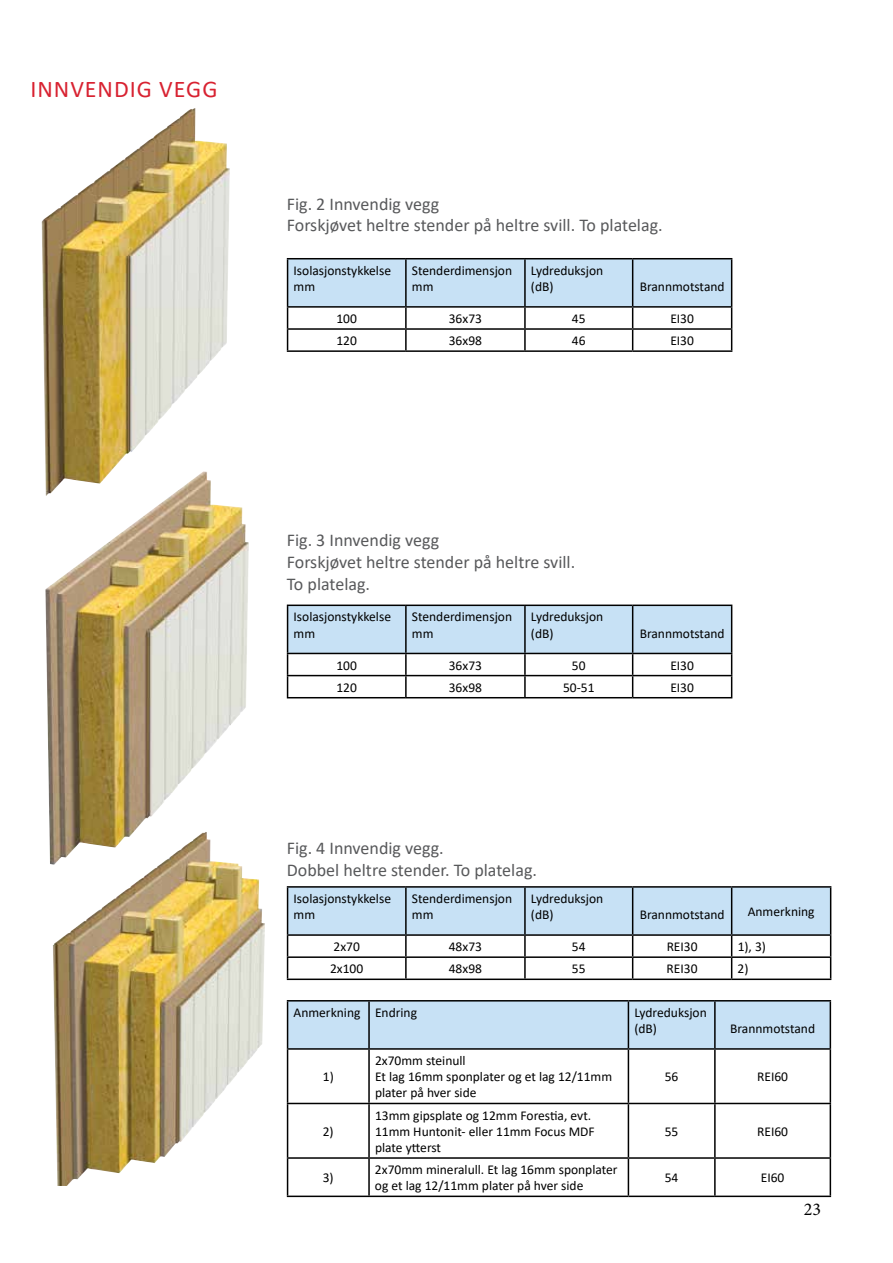
<style>
.page{position:relative;width:893px;height:1263px;background:#fff}
.page>*{position:absolute;margin:0;border:0;box-sizing:border-box;transform-origin:0 0}
.t1{font:24px "Calibri";letter-spacing:.04em;color:#d82231}
.t2{font:18px/21.6px "Calibri";color:#58595b}
.t3{font:18px "Minion Pro";color:#000}
.t4{font:13.5px/16.2px "Calibri";color:#000}
</style>
<div class="page">
<img style="left:53px;top:865px;width:212px;height:321px">
<hr style="left:287px;top:886px;width:119px;height:2px;background:#000">
<hr style="left:406px;top:886px;width:119px;height:2px;background:#000">
<hr style="left:525px;top:886px;width:108px;height:2px;background:#000">
<hr style="left:633px;top:886px;width:99px;height:2px;background:#000">
<hr style="left:732px;top:886px;width:99px;height:2px;background:#000">
<svg style="left:287px;top:887px;width:544px;height:91px"></svg>
<hr style="left:287px;top:978px;width:119px;height:2px;background:#000">
<hr style="left:406px;top:978px;width:119px;height:2px;background:#000">
<hr style="left:525px;top:978px;width:108px;height:2px;background:#000">
<hr style="left:633px;top:978px;width:99px;height:2px;background:#000">
<hr style="left:732px;top:978px;width:99px;height:2px;background:#000">
<div style="left:288px;top:1001px;width:542px;height:47px;background:#c7e1f5"></div>
<hr style="left:287px;top:1000px;width:82px;height:1px;background:#000">
<hr style="left:287px;top:1001px;width:1px;height:47px;background:#000">
<hr style="left:369px;top:1000px;width:259px;height:1px;background:#000">
<hr style="left:368px;top:1001px;width:2px;height:47px;background:#000">
<hr style="left:628px;top:1000px;width:87px;height:1px;background:#000">
<hr style="left:628px;top:1001px;width:1px;height:47px;background:#000">
<hr style="left:715px;top:1000px;width:116px;height:1px;background:#000">
<hr style="left:714px;top:1001px;width:2px;height:47px;background:#000">
<hr style="left:830px;top:1001px;width:1px;height:47px;background:#000">
<hr style="left:287px;top:1048px;width:82px;height:2px;background:#000">
<hr style="left:287px;top:1050px;width:1px;height:53px;background:#000">
<hr style="left:369px;top:1048px;width:259px;height:2px;background:#000">
<hr style="left:368px;top:1050px;width:2px;height:53px;background:#000">
<hr style="left:628px;top:1048px;width:87px;height:2px;background:#000">
<hr style="left:628px;top:1050px;width:1px;height:53px;background:#000">
<hr style="left:715px;top:1048px;width:116px;height:2px;background:#000">
<hr style="left:714px;top:1050px;width:2px;height:53px;background:#000">
<hr style="left:830px;top:1050px;width:1px;height:53px;background:#000">
<hr style="left:287px;top:1103px;width:82px;height:1px;background:#000">
<hr style="left:287px;top:1104px;width:1px;height:53px;background:#000">
<hr style="left:369px;top:1103px;width:259px;height:1px;background:#000">
<hr style="left:368px;top:1104px;width:2px;height:53px;background:#000">
<hr style="left:628px;top:1103px;width:87px;height:1px;background:#000">
<hr style="left:628px;top:1104px;width:1px;height:53px;background:#000">
<hr style="left:715px;top:1103px;width:116px;height:1px;background:#000">
<hr style="left:714px;top:1104px;width:2px;height:53px;background:#000">
<hr style="left:830px;top:1104px;width:1px;height:53px;background:#000">
<hr style="left:287px;top:1157px;width:82px;height:2px;background:#000">
<hr style="left:287px;top:1159px;width:1px;height:36px;background:#000">
<hr style="left:369px;top:1157px;width:259px;height:2px;background:#000">
<hr style="left:368px;top:1159px;width:2px;height:36px;background:#000">
<hr style="left:628px;top:1157px;width:87px;height:2px;background:#000">
<hr style="left:628px;top:1159px;width:1px;height:36px;background:#000">
<hr style="left:715px;top:1157px;width:116px;height:2px;background:#000">
<hr style="left:714px;top:1159px;width:2px;height:36px;background:#000">
<hr style="left:830px;top:1159px;width:1px;height:36px;background:#000">
<hr style="left:287px;top:1195px;width:82px;height:2px;background:#000">
<hr style="left:369px;top:1195px;width:259px;height:2px;background:#000">
<hr style="left:628px;top:1195px;width:87px;height:2px;background:#000">
<hr style="left:715px;top:1195px;width:116px;height:2px;background:#000">
<img style="left:45px;top:496px;width:204px;height:369px">
<hr style="left:287px;top:604px;width:119px;height:2px;background:#000">
<hr style="left:406px;top:604px;width:119px;height:2px;background:#000">
<hr style="left:525px;top:604px;width:108px;height:2px;background:#000">
<hr style="left:633px;top:604px;width:99px;height:2px;background:#000">
<svg style="left:287px;top:605px;width:445px;height:92px"></svg>
<hr style="left:287px;top:697px;width:119px;height:1px;background:#000">
<hr style="left:406px;top:697px;width:119px;height:1px;background:#000">
<hr style="left:525px;top:697px;width:108px;height:1px;background:#000">
<hr style="left:633px;top:697px;width:99px;height:1px;background:#000">
<img style="left:42px;top:108px;width:188px;height:388px">
<hr style="left:287px;top:258px;width:119px;height:1px;background:#000">
<hr style="left:406px;top:258px;width:119px;height:1px;background:#000">
<hr style="left:525px;top:258px;width:108px;height:1px;background:#000">
<hr style="left:633px;top:258px;width:99px;height:1px;background:#000">
<svg style="left:287px;top:259px;width:445px;height:91px"></svg>
<hr style="left:287px;top:350px;width:119px;height:2px;background:#000">
<hr style="left:406px;top:350px;width:119px;height:2px;background:#000">
<hr style="left:525px;top:350px;width:108px;height:2px;background:#000">
<hr style="left:633px;top:350px;width:99px;height:2px;background:#000">
<h1 class="t1" style="left:30px;top:72px;width:189px">INNVENDIG VEGG</h1>
<h2 class="t2" style="left:287px;top:193px;width:377px">Fig. 2 Innvendig vegg<br>Forskjøvet heltre stender på heltre svill. To platelag.</h2>
<p class="t4" style="left:294px;top:262px;width:99px">Isolasjonstykkelse mm</p>
<p class="t4" style="left:412px;top:262px;width:102px">Stenderdimensjon mm</p>
<p class="t4" style="left:531px;top:262px;width:74px">Lydreduksjon (dB)</p>
<p class="t4" style="left:640px;top:278px;width:86px">Brannmotstand</p>
<p class="t4" style="left:336px;top:310px;width:22px">100</p>
<p class="t4" style="left:449px;top:310px;width:35px">36x73</p>
<p class="t4" style="left:572px;top:310px;width:15px">45</p>
<p class="t4" style="left:670px;top:310px;width:25px">EI30</p>
<p class="t4" style="left:336px;top:332px;width:22px">120</p>
<p class="t4" style="left:449px;top:332px;width:35px">36x98</p>
<p class="t4" style="left:572px;top:332px;width:15px">46</p>
<p class="t4" style="left:670px;top:332px;width:25px">EI30</p>
<h2 class="t2" style="left:287px;top:529px;width:290px">Fig. 3 Innvendig vegg<br>Forskjøvet heltre stender på heltre svill.<br>To platelag.</h2>
<p class="t4" style="left:294px;top:608px;width:99px">Isolasjonstykkelse mm</p>
<p class="t4" style="left:412px;top:608px;width:102px">Stenderdimensjon mm</p>
<p class="t4" style="left:531px;top:608px;width:74px">Lydreduksjon (dB)</p>
<p class="t4" style="left:640px;top:625px;width:86px">Brannmotstand</p>
<p class="t4" style="left:336px;top:657px;width:22px">100</p>
<p class="t4" style="left:449px;top:657px;width:35px">36x73</p>
<p class="t4" style="left:572px;top:657px;width:15px">50</p>
<p class="t4" style="left:670px;top:657px;width:25px">EI30</p>
<p class="t4" style="left:336px;top:679px;width:22px">120</p>
<p class="t4" style="left:449px;top:679px;width:35px">36x98</p>
<p class="t4" style="left:563px;top:679px;width:33px">50-51</p>
<p class="t4" style="left:670px;top:679px;width:25px">EI30</p>
<h2 class="t2" style="left:287px;top:837px;width:252px">Fig. 4 Innvendig vegg.<br>Dobbel heltre stender. To platelag.</h2>
<p class="t4" style="left:294px;top:890px;width:99px">Isolasjonstykkelse mm</p>
<p class="t4" style="left:412px;top:890px;width:102px">Stenderdimensjon mm</p>
<p class="t4" style="left:531px;top:890px;width:74px">Lydreduksjon (dB)</p>
<p class="t4" style="left:640px;top:906px;width:86px">Brannmotstand</p>
<p class="t4" style="left:748px;top:903px;width:68px">Anmerkning</p>
<p class="t4" style="left:334px;top:938px;width:28px">2x70</p>
<p class="t4" style="left:449px;top:938px;width:35px">48x73</p>
<p class="t4" style="left:572px;top:938px;width:15px">54</p>
<p class="t4" style="left:667px;top:938px;width:33px">REI30</p>
<p class="t4" style="left:738px;top:938px;width:30px">1), 3)</p>
<p class="t4" style="left:330px;top:960px;width:35px">2x100</p>
<p class="t4" style="left:449px;top:960px;width:35px">48x98</p>
<p class="t4" style="left:572px;top:960px;width:15px">55</p>
<p class="t4" style="left:667px;top:960px;width:33px">REI30</p>
<p class="t4" style="left:738px;top:960px;width:12px">2)</p>
<p class="t4" style="left:294px;top:1004px;width:125px">Anmerkning Endring</p>
<p class="t4" style="left:634px;top:1004px;width:74px">Lydreduksjon (dB)</p>
<p class="t4" style="left:730px;top:1020px;width:86px">Brannmotstand</p>
<p class="t4" style="left:323px;top:1068px;width:12px">1)</p>
<p class="t4" style="left:323px;top:1123px;width:12px">2)</p>
<p class="t4" style="left:375px;top:1052px;width:239px">2x70mm steinull<br>Et lag 16mm sponplater og et lag 12/11mm plater på hver side</p>
<p class="t4" style="left:375px;top:1107px;width:221px">13mm gipsplate og 12mm Forestia, evt.<br>11mm Huntonit- eller 11mm Focus MDF plate ytterst</p>
<p class="t4" style="left:665px;top:1068px;width:15px">56</p>
<p class="t4" style="left:757px;top:1068px;width:33px">REI60</p>
<p class="t4" style="left:665px;top:1123px;width:15px">55</p>
<p class="t4" style="left:757px;top:1123px;width:33px">REI60</p>
<p class="t4" style="left:323px;top:1169px;width:12px">3)</p>
<p class="t4" style="left:375px;top:1161px;width:244px">2x70mm mineralull. Et lag 16mm sponplater og et lag 12/11mm plater på hver side</p>
<p class="t4" style="left:665px;top:1169px;width:15px">54</p>
<p class="t4" style="left:761px;top:1169px;width:25px">EI60</p>
<h2 class="t3" style="left:804px;top:1198px;width:19px">23</h2>
</div>
